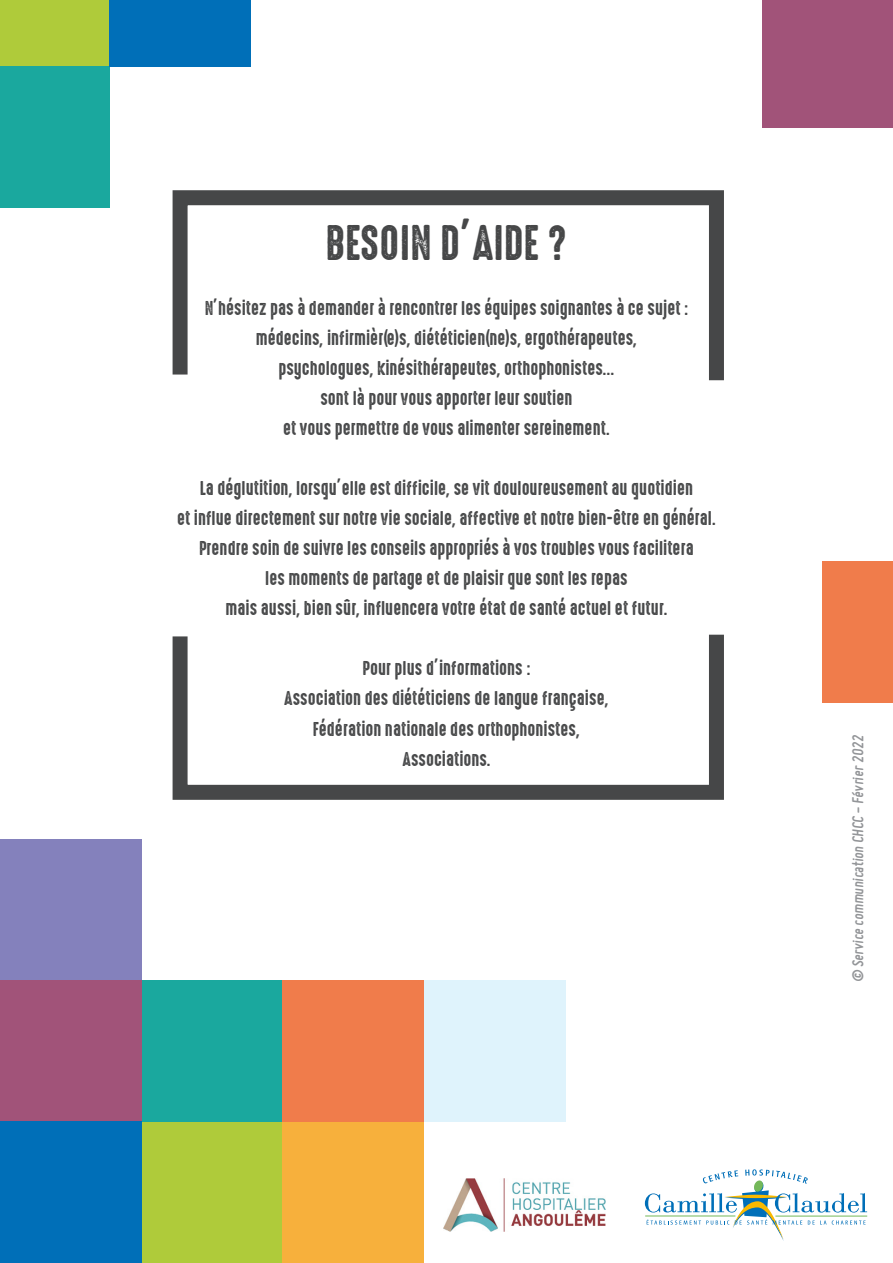
<style>
.page{position:relative;width:893px;height:1263px;background:#fff}
.page>*{position:absolute;margin:0;border:0;box-sizing:border-box;transform-origin:0 0}
.t1{font:45px "High Voltage Rough";color:#464748}
.t2{font:18px "High Voltage Rough";color:#464748}
.t3{font:700 16.5px "Miso";color:#939598}
</style>
<div class="page">
<svg style="left:645px;top:1169px;width:222px;height:72px"></svg>
<div style="left:282px;top:1122px;width:141px;height:141px;background:#f7b03c"></div>
<div style="left:0;top:840px;width:141px;height:141px;background:#8481bc"></div>
<div style="left:141px;top:1122px;width:141px;height:141px;background:#afcb3a"></div>
<div style="left:141px;top:981px;width:141px;height:141px;background:#1aa89e"></div>
<div style="left:282px;top:981px;width:141px;height:141px;background:#f07c4b"></div>
<div style="left:0;top:981px;width:141px;height:141px;background:#a15379"></div>
<div style="left:0;top:1122px;width:141px;height:141px;background:#006fb8"></div>
<div style="left:424px;top:980px;width:141px;height:141px;background:#dff3fc"></div>
<img style="left:444px;top:1179px;width:161px;height:52px">
<svg style="left:172px;top:634px;width:552px;height:166px"></svg>
<svg style="left:172px;top:190px;width:552px;height:191px"></svg>
<div style="left:0;top:0;width:109px;height:67px;background:#afcb3a"></div>
<div style="left:0;top:67px;width:109px;height:141px;background:#1aa89e"></div>
<div style="left:109px;top:0;width:141px;height:67px;background:#006fb8"></div>
<div style="left:822px;top:561px;width:71px;height:141px;background:#f07c4b"></div>
<div style="left:762px;top:0;width:131px;height:128px;background:#a15379"></div>
<p class="t1" style="left:325px;top:218px;width:244px">BESOIN D’AIDE ?</p>
<p class="t2" style="left:205px;top:299px;width:485px">N’hésitez pas à demander à rencontrer les équipes soignantes à ce sujet :</p>
<p class="t2" style="left:256px;top:329px;width:383px">médecins, infirmièr(e)s, diététicien(ne)s, ergothérapeutes,</p>
<p class="t2" style="left:278px;top:359px;width:338px">psychologues, kinésithérapeutes, orthophonistes…</p>
<p class="t2" style="left:320px;top:389px;width:254px">sont là pour vous apporter leur soutien</p>
<p class="t2" style="left:283px;top:419px;width:328px">et vous permettre de vous alimenter sereinement.</p>
<p class="t2" style="left:200px;top:479px;width:495px">La déglutition, lorsqu’elle est difficile, se vit douloureusement au quotidien</p>
<p class="t2" style="left:177px;top:509px;width:540px">et influe directement sur notre vie sociale, affective et notre bien-être en général.</p>
<p class="t2" style="left:199px;top:539px;width:496px">Prendre soin de suivre les conseils appropriés à vos troubles vous facilitera</p>
<p class="t2" style="left:265px;top:569px;width:364px">les moments de partage et de plaisir que sont les repas</p>
<p class="t2" style="left:226px;top:599px;width:443px">mais aussi, bien sûr, influencera votre état de santé actuel et futur.</p>
<p class="t2" style="left:363px;top:659px;width:169px">Pour plus d’informations :</p>
<p class="t2" style="left:284px;top:689px;width:326px">Association des diététiciens de langue française,</p>
<p class="t2" style="left:313px;top:719px;width:269px">Fédération nationale des orthophonistes,</p>
<p class="t2" style="left:403px;top:749px;width:89px">Associations.</p>
<p class="t3" style="left:848px;top:982px;width:251px;rotate:-90deg">© Service communication CHCC - Février 2022</p>
</div>
